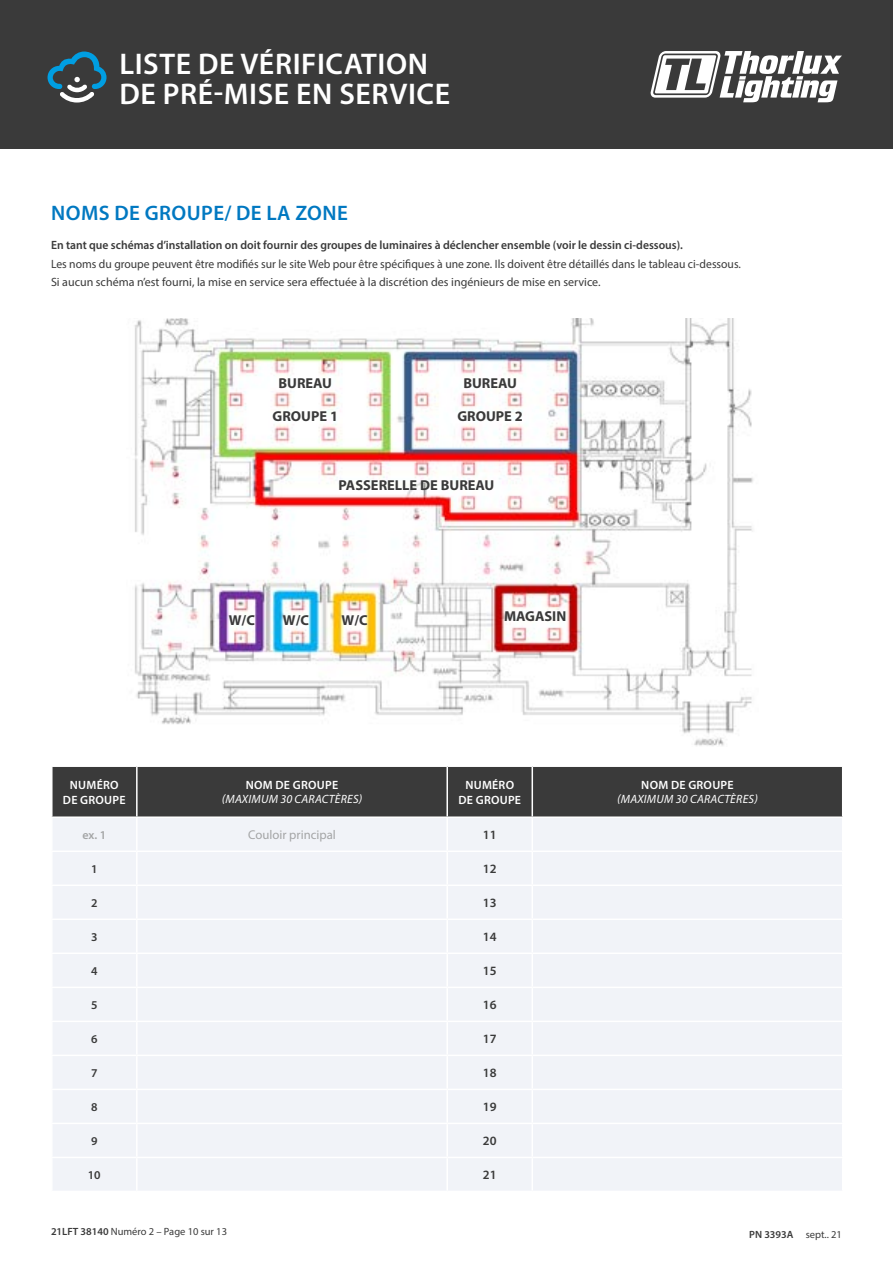
<style>
.page{position:relative;width:893px;height:1263px;background:#fff}
.page>*{position:absolute;margin:0;border:0;box-sizing:border-box;transform-origin:0 0}
.t1{font:600 30px/30px "Myriad Pro";letter-spacing:.02em;color:#fff}
.t2{font:600 21px "Myriad Pro";letter-spacing:.02em;color:#0078c1}
.t3{font:700 14.4px "Myriad Pro";color:#3a3a3a}
.t4{font:600 12.75px "Myriad Pro";color:#3a3a3a}
.t5{font:12.75px "Myriad Pro";color:#a4a5a6}
.t6{font:12px/18.6px "Myriad Pro";color:#3a3a3a}
.t7{font:600 12px "Myriad Pro";color:#3a3a3a}
.t8{font:600 12px/15px "Myriad Pro";letter-spacing:.02em;color:#fff;text-align:center}
.t9{font:italic 12px "Myriad Pro";letter-spacing:.02em;color:#fff}
.t10{font:600 12px "Myriad Pro";color:#a4a5a6}
.t11{font:10.5px "Myriad Pro";color:#3a3a3a}
.s1{font-weight:600}
</style>
<div class="page">
<div style="left:0;top:0;width:893px;height:149px;background:#3a3a3a"></div>
<svg style="left:651px;top:51px;width:191px;height:51px"></svg>
<svg style="left:48px;top:52px;width:59px;height:51px"></svg>
<img style="left:134px;top:318px;width:620px;height:428px">
<div style="left:53px;top:767px;width:789px;height:49px;background:#3a3a3a"></div>
<div style="left:53px;top:818px;width:789px;height:372px;background:#f1f3f8"></div>
<hr style="left:136px;top:767px;width:2px;height:49px;background:#fff">
<hr style="left:446px;top:767px;width:2px;height:49px;background:#fff">
<hr style="left:531px;top:767px;width:2px;height:49px;background:#fff">
<hr style="left:136px;top:818px;width:2px;height:32px;background:#fff">
<hr style="left:446px;top:818px;width:2px;height:32px;background:#fff">
<hr style="left:531px;top:818px;width:2px;height:32px;background:#fff">
<hr style="left:51px;top:850px;width:86px;height:2px;background:#fff">
<hr style="left:137px;top:850px;width:310px;height:2px;background:#fff">
<hr style="left:136px;top:852px;width:2px;height:32px;background:#fff">
<hr style="left:447px;top:850px;width:85px;height:2px;background:#fff">
<hr style="left:446px;top:852px;width:2px;height:32px;background:#fff">
<hr style="left:532px;top:850px;width:311px;height:2px;background:#fff">
<hr style="left:531px;top:852px;width:2px;height:32px;background:#fff">
<hr style="left:51px;top:884px;width:86px;height:2px;background:#fff">
<hr style="left:137px;top:884px;width:310px;height:2px;background:#fff">
<hr style="left:136px;top:886px;width:2px;height:32px;background:#fff">
<hr style="left:447px;top:884px;width:85px;height:2px;background:#fff">
<hr style="left:446px;top:886px;width:2px;height:32px;background:#fff">
<hr style="left:532px;top:884px;width:311px;height:2px;background:#fff">
<hr style="left:531px;top:886px;width:2px;height:32px;background:#fff">
<hr style="left:51px;top:918px;width:86px;height:2px;background:#fff">
<hr style="left:137px;top:918px;width:310px;height:2px;background:#fff">
<hr style="left:136px;top:920px;width:2px;height:32px;background:#fff">
<hr style="left:447px;top:918px;width:85px;height:2px;background:#fff">
<hr style="left:446px;top:920px;width:2px;height:32px;background:#fff">
<hr style="left:532px;top:918px;width:311px;height:2px;background:#fff">
<hr style="left:531px;top:920px;width:2px;height:32px;background:#fff">
<hr style="left:51px;top:952px;width:86px;height:2px;background:#fff">
<hr style="left:137px;top:952px;width:310px;height:2px;background:#fff">
<hr style="left:136px;top:954px;width:2px;height:32px;background:#fff">
<hr style="left:447px;top:952px;width:85px;height:2px;background:#fff">
<hr style="left:446px;top:954px;width:2px;height:32px;background:#fff">
<hr style="left:532px;top:952px;width:311px;height:2px;background:#fff">
<hr style="left:531px;top:954px;width:2px;height:32px;background:#fff">
<hr style="left:51px;top:986px;width:86px;height:2px;background:#fff">
<hr style="left:137px;top:986px;width:310px;height:2px;background:#fff">
<hr style="left:136px;top:988px;width:2px;height:32px;background:#fff">
<hr style="left:447px;top:986px;width:85px;height:2px;background:#fff">
<hr style="left:446px;top:988px;width:2px;height:32px;background:#fff">
<hr style="left:532px;top:986px;width:311px;height:2px;background:#fff">
<hr style="left:531px;top:988px;width:2px;height:32px;background:#fff">
<hr style="left:51px;top:1020px;width:86px;height:2px;background:#fff">
<hr style="left:137px;top:1020px;width:310px;height:2px;background:#fff">
<hr style="left:136px;top:1022px;width:2px;height:32px;background:#fff">
<hr style="left:447px;top:1020px;width:85px;height:2px;background:#fff">
<hr style="left:446px;top:1022px;width:2px;height:32px;background:#fff">
<hr style="left:532px;top:1020px;width:311px;height:2px;background:#fff">
<hr style="left:531px;top:1022px;width:2px;height:32px;background:#fff">
<hr style="left:51px;top:1054px;width:86px;height:2px;background:#fff">
<hr style="left:137px;top:1054px;width:310px;height:2px;background:#fff">
<hr style="left:136px;top:1056px;width:2px;height:33px;background:#fff">
<hr style="left:447px;top:1054px;width:85px;height:2px;background:#fff">
<hr style="left:446px;top:1056px;width:2px;height:33px;background:#fff">
<hr style="left:532px;top:1054px;width:311px;height:2px;background:#fff">
<hr style="left:531px;top:1056px;width:2px;height:33px;background:#fff">
<hr style="left:51px;top:1089px;width:86px;height:1px;background:#fff">
<hr style="left:137px;top:1089px;width:310px;height:1px;background:#fff">
<hr style="left:136px;top:1090px;width:2px;height:33px;background:#fff">
<hr style="left:447px;top:1089px;width:85px;height:1px;background:#fff">
<hr style="left:446px;top:1090px;width:2px;height:33px;background:#fff">
<hr style="left:532px;top:1089px;width:311px;height:1px;background:#fff">
<hr style="left:531px;top:1090px;width:2px;height:33px;background:#fff">
<hr style="left:51px;top:1123px;width:86px;height:1px;background:#fff">
<hr style="left:137px;top:1123px;width:310px;height:1px;background:#fff">
<hr style="left:136px;top:1124px;width:2px;height:33px;background:#fff">
<hr style="left:447px;top:1123px;width:85px;height:1px;background:#fff">
<hr style="left:446px;top:1124px;width:2px;height:33px;background:#fff">
<hr style="left:532px;top:1123px;width:311px;height:1px;background:#fff">
<hr style="left:531px;top:1124px;width:2px;height:33px;background:#fff">
<hr style="left:51px;top:1157px;width:86px;height:1px;background:#fff">
<hr style="left:137px;top:1157px;width:310px;height:1px;background:#fff">
<hr style="left:136px;top:1158px;width:2px;height:33px;background:#fff">
<hr style="left:447px;top:1157px;width:85px;height:1px;background:#fff">
<hr style="left:446px;top:1158px;width:2px;height:33px;background:#fff">
<hr style="left:532px;top:1157px;width:311px;height:1px;background:#fff">
<hr style="left:531px;top:1158px;width:2px;height:33px;background:#fff">
<h1 class="t1" style="left:119px;top:48px;width:332px">LISTE DE VÉRIFICATION<br>DE PRÉ-MISE EN SERVICE</h1>
<h2 class="t2" style="left:51px;top:199px;width:298px">NOMS DE GROUPE/ DE LA ZONE</h2>
<p class="t7" style="left:51px;top:237px;width:633px">En tant que schémas d’installation on doit fournir des groupes de luminaires à déclencher ensemble (voir le dessin ci-dessous).</p>
<p class="t6" style="left:51px;top:254px;width:691px">Les noms du groupe peuvent être modifiés sur le site Web pour être spécifiques à une zone. Ils doivent être détaillés dans le tableau ci-dessous.<br>Si aucun schéma n’est fourni, la mise en service sera effectuée à la discrétion des ingénieurs de mise en service.</p>
<p class="t3" style="left:279px;top:374px;width:55px">BUREAU</p>
<p class="t3" style="left:273px;top:407px;width:67px">GROUPE 1</p>
<p class="t3" style="left:463px;top:374px;width:55px">BUREAU</p>
<p class="t3" style="left:457px;top:407px;width:67px">GROUPE 2</p>
<p class="t3" style="left:338px;top:475px;width:157px">PASSERELLE DE BUREAU</p>
<p class="t3" style="left:229px;top:611px;width:28px">W/C</p>
<p class="t3" style="left:283px;top:611px;width:28px">W/C</p>
<p class="t3" style="left:342px;top:611px;width:28px">W/C</p>
<p class="t3" style="left:504px;top:606px;width:64px">MAGASIN</p>
<p class="t8" style="left:63px;top:777px;width:64px">NUMÉRO<br>DE GROUPE</p>
<p class="t8" style="left:246px;top:778px;width:94px">NOM DE GROUPE</p>
<p class="t9" style="left:222px;top:791px;width:142px">(MAXIMUM 30 CARACTÈRES)</p>
<p class="t8" style="left:458px;top:777px;width:64px">NUMÉRO<br>DE GROUPE</p>
<p class="t8" style="left:641px;top:778px;width:94px">NOM DE GROUPE</p>
<p class="t9" style="left:617px;top:791px;width:142px">(MAXIMUM 30 CARACTÈRES)</p>
<p class="t10" style="left:82px;top:827px;width:25px">ex. 1</p>
<p class="t5" style="left:248px;top:827px;width:89px">Couloir principal</p>
<p class="t4" style="left:483px;top:827px;width:15px">11</p>
<p class="t7" style="left:91px;top:861px;width:8px">1</p>
<p class="t4" style="left:483px;top:861px;width:15px">12</p>
<p class="t7" style="left:91px;top:895px;width:8px">2</p>
<p class="t4" style="left:483px;top:895px;width:15px">13</p>
<p class="t7" style="left:91px;top:929px;width:8px">3</p>
<p class="t4" style="left:483px;top:929px;width:15px">14</p>
<p class="t7" style="left:91px;top:963px;width:8px">4</p>
<p class="t4" style="left:483px;top:963px;width:15px">15</p>
<p class="t7" style="left:91px;top:997px;width:8px">5</p>
<p class="t4" style="left:483px;top:997px;width:15px">16</p>
<p class="t7" style="left:91px;top:1031px;width:8px">6</p>
<p class="t4" style="left:483px;top:1031px;width:15px">17</p>
<p class="t7" style="left:91px;top:1065px;width:8px">7</p>
<p class="t4" style="left:483px;top:1065px;width:15px">18</p>
<p class="t7" style="left:91px;top:1099px;width:8px">8</p>
<p class="t4" style="left:483px;top:1099px;width:15px">19</p>
<p class="t7" style="left:91px;top:1133px;width:8px">9</p>
<p class="t4" style="left:483px;top:1133px;width:15px">20</p>
<p class="t7" style="left:88px;top:1167px;width:14px">10</p>
<p class="t4" style="left:483px;top:1167px;width:15px">21</p>
<p class="t11" style="left:51px;top:1225px;width:178px"><span class="s1">21LFT 38140</span> Numéro 2 – Page 10 sur 13</p>
<p class="t11" style="left:749px;top:1227px;width:94px"><span class="s1">PN 3393A</span> sept.. 21</p>
</div>
